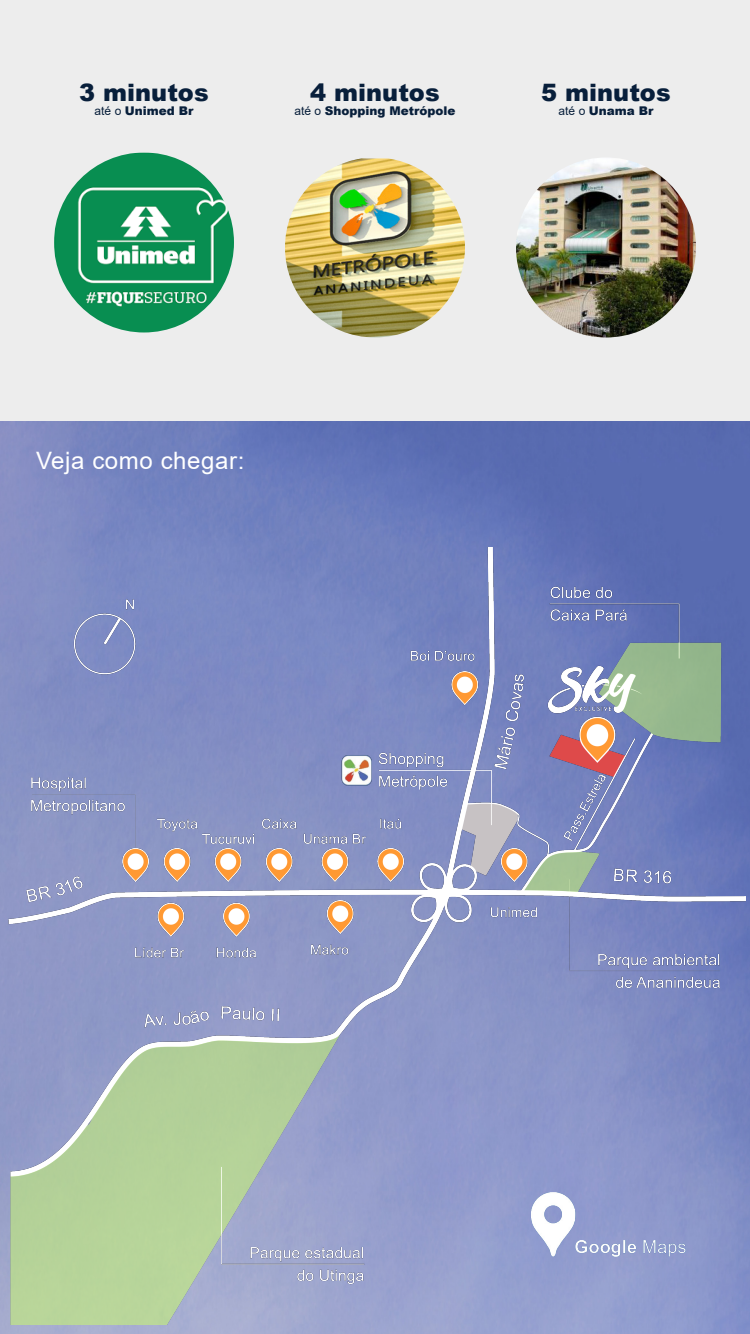
<style>
.page{position:relative;width:750px;height:1334px;background:#ededed}
.page>*{position:absolute;margin:0;border:0;box-sizing:border-box;transform-origin:0 0}
.t1{font:900 24px "Arial";color:#081f3b}
.t2{font:24px "Arial";letter-spacing:.025em;color:#fff}
.t3{font:900 12px "Arial";color:#081f3b}
.s1{font-weight:400}
</style>
<div class="page">
<img style="left:0;top:421px;width:750px;height:913px">
<img style="left:4px;top:547px;width:742px;height:777px">
<img style="left:285px;top:158px;width:180px;height:180px">
<img style="left:54px;top:152px;width:180px;height:180px;border-radius:90px">
<img style="left:516px;top:158px;width:180px;height:180px;border-radius:90px">
<img style="left:481px;top:1133px;width:248px;height:138px">
<p class="t1" style="left:79px;top:75px;width:131px">3 minutos</p>
<p class="t3" style="left:95px;top:102px;width:100px"><span class="s1">até o</span> Unimed Br</p>
<p class="t1" style="left:310px;top:75px;width:131px">4 minutos</p>
<p class="t3" style="left:295px;top:102px;width:162px"><span class="s1">até o</span> Shopping Metrópole</p>
<p class="t1" style="left:541px;top:75px;width:131px">5 minutos</p>
<p class="t3" style="left:559px;top:102px;width:96px"><span class="s1">até o</span> Unama Br</p>
<p class="t2" style="left:36px;top:445px;width:210px">Veja como chegar:</p>
</div>
